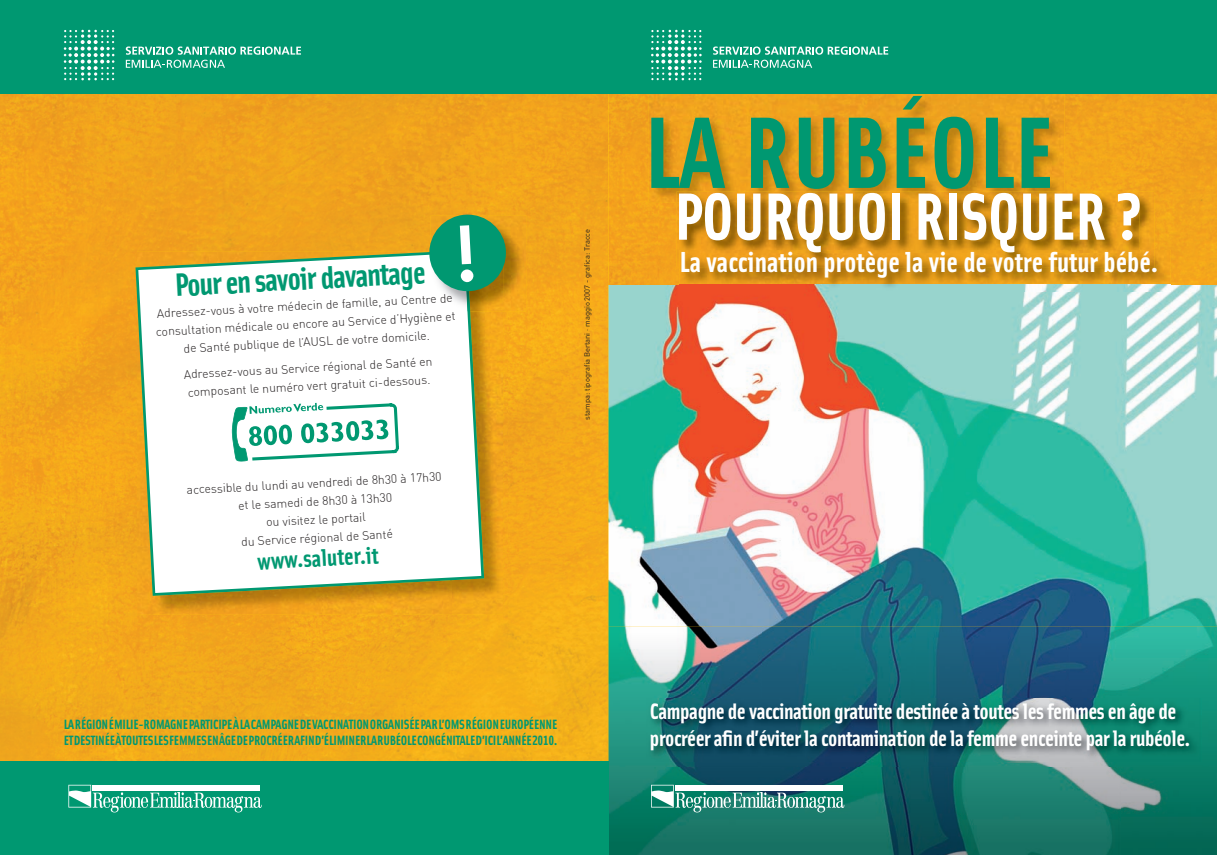
<style>
.page{position:relative;width:1217px;height:855px;background:#fff}
.page>*{position:absolute;margin:0;border:0;box-sizing:border-box;transform-origin:0 0}
.t1{font:101.7px "Solex Bold Lining";color:#009871}
.t2{font:66.9px "Solex Bold Lining";letter-spacing:-.02em;color:#fff}
.t3{font:32.4px "Solex Bold Lining";color:#009871}
.t4{font:29.1px "Solex Bold Lining";color:#fff}
.t5{font:24.3px "Solex Bold Lining";color:#009871}
.t6{font:22.5px/27px "Solex Bold Lining";letter-spacing:-.02em;color:#fff}
.t7{font:13.5px/16.5px "Solex Bold Lining";letter-spacing:-.02em;color:#009871}
.t8{font:300 12.15px/18.3px "DIN";color:#231f20;text-align:center}
.t9{font:7.5px "DIN";color:#231f20}
</style>
<div class="page">
<div style="left:0;top:94px;width:608px;height:159px;background:#f1a31d"></div>
<img style="left:0;top:253px;width:150px;height:508px">
<img style="left:507px;top:253px;width:101px;height:508px">
<div style="left:456px;top:311px;width:51px;height:450px;background:#f6af19"></div>
<img style="left:150px;top:614px;width:306px;height:147px">
<img style="left:608px;top:94px;width:608px;height:50px">
<img style="left:608px;top:144px;width:50px;height:141px">
<img style="left:1064px;top:144px;width:152px;height:50px">
<div style="left:658px;top:203px;width:21px;height:82px;background:#f4a21d"></div>
<div style="left:1153px;top:194px;width:63px;height:91px;background:#f3a51c"></div>
<img style="left:608px;top:285px;width:608px;height:341px">
<div style="left:0;top:0;width:1216px;height:94px;background:#009871"></div>
<img style="left:608px;top:626px;width:608px;height:229px">
<img style="left:646px;top:699px;width:554px;height:62px">
<svg style="left:713px;top:46px;width:175px;height:22px"></svg>
<svg style="left:651px;top:30px;width:50px;height:50px"></svg>
<img style="left:137px;top:596px;width:52px;height:18px">
<img style="left:451px;top:311px;width:52px;height:303px">
<img style="left:189px;top:596px;width:262px;height:18px">
<svg style="left:135px;top:250px;width:349px;height:346px"></svg>
<img style="left:503px;top:216px;width:23px;height:95px">
<img style="left:470px;top:292px;width:33px;height:19px">
<img style="left:430px;top:292px;width:40px;height:19px">
<svg style="left:231px;top:403px;width:168px;height:58px"></svg>
<div style="left:0;top:761px;width:608px;height:94px;background:#009871"></div>
<img style="left:648px;top:94px;width:416px;height:109px">
<img style="left:676px;top:191px;width:477px;height:76px">
<img style="left:676px;top:191px;width:388px;height:12px">
<img style="left:679px;top:193px;width:460px;height:57px">
<img style="left:679px;top:193px;width:385px;height:10px">
<img style="left:679px;top:250px;width:491px;height:42px">
<img style="left:679px;top:250px;width:474px;height:17px">
<img style="left:679px;top:250px;width:460px;height:2px">
<img style="left:808px;top:250px;width:206px;height:2px">
<svg style="left:126px;top:46px;width:175px;height:22px"></svg>
<svg style="left:64px;top:30px;width:50px;height:50px"></svg>
<svg style="left:68px;top:784px;width:193px;height:28px"></svg>
<svg style="left:651px;top:784px;width:193px;height:28px"></svg>
<svg style="left:428px;top:213px;width:79px;height:79px;background:#399c67"></svg>
<h3 class="t3" style="left:174px;top:274px;width:252px;rotate:-3deg">Pour en savoir davantage</h3>
<p class="t8" style="left:155px;top:306px;width:301px;rotate:-3deg">Adressez-vous à votre médecin de famille, au Centre de consultation médicale ou encore au Service d’Hygiène et de Santé publique de l’AUSL de votre domicile.</p>
<p class="t8" style="left:183px;top:366px;width:250px;text-align:left;rotate:-3deg">Adressez-vous au Service régional de Santé en composant le numéro vert gratuit ci-dessous.</p>
<p class="t8" style="left:186px;top:482px;width:257px;rotate:-3deg">accessible du lundi au vendredi de 8h30 à 17h30 et le samedi de 8h30 à 13h30<br>ou visitez le portail<br>du Service régional de Santé</p>
<h3 class="t5" style="left:257px;top:553px;width:123px;rotate:-3deg">www.saluter.it</h3>
<p class="t9" style="left:584px;top:420px;width:192px;rotate:-90deg">stampa: tipografia Bertani · maggio 2007 - grafica: Tracce</p>
<p class="t7" style="left:64px;top:717px;width:495px">LA RÉGION ÉMILIE-ROMAGNE PARTICIPE À LA CAMPAGNE DE VACCINATION ORGANISÉE PAR L’OMS RÉGION EUROPÉENNE<br>ET DESTINÉE À TOUTES LES FEMMES EN ÂGE DE PROCRÉER AFIN D’ÉLIMINER LA RUBÉOLE CONGÉNITALE D’ICI L’ANNÉE 2010.</p>
<h1 class="t1" style="left:643px;top:118px;width:412px">LA RUBÉOLE</h1>
<h2 class="t2" style="left:674px;top:194px;width:470px">POURQUOI RISQUER ?</h2>
<h3 class="t4" style="left:679px;top:252px;width:480px">La vaccination protège la vie de votre futur bébé.</h3>
<h3 class="t6" style="left:649px;top:699px;width:541px">Campagne de vaccination gratuite destinée à toutes les femmes en âge de procréer afin d’éviter la contamination de la femme enceinte par la rubéole.</h3>
</div>
